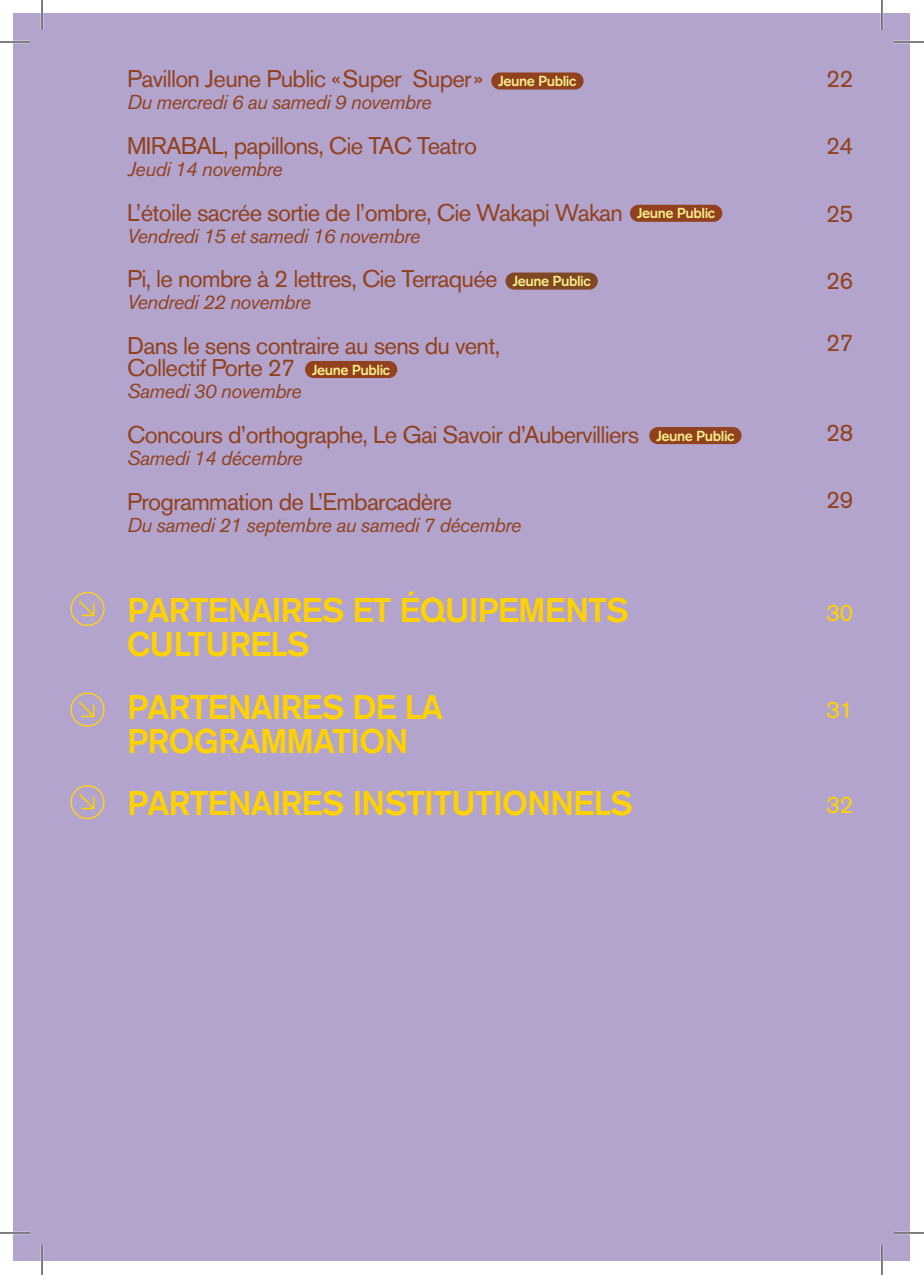
<style>
.page{position:relative;width:924px;height:1275px;background:#fff}
.page>*{position:absolute;margin:0;border:0;box-sizing:border-box;transform-origin:0 0}
.t1{font:500 34px/34px "Akzidenz Grotesk BQ";letter-spacing:-.03em;color:#ffd200}
.t2{font:24px/22px "Akzidenz Grotesk BQ";letter-spacing:-.03em;color:#91411e}
.t3{font:24px "Akzidenz Grotesk BQ";color:#ffd200}
.t4{font:italic 20px "Akzidenz Grotesk BQ";letter-spacing:-.03em;color:#91411e}
.t5{font:500 14.4px "Akzidenz Grotesk BQ";letter-spacing:-.03em;color:#f8ec8a}
</style>
<div class="page">
<div style="left:14px;top:14px;width:895px;height:1247px;background:#b2a4cc"></div>
<div style="left:629px;top:205px;width:93px;height:17px;background:#91411e;border-radius:9px"></div>
<div style="left:649px;top:427px;width:92px;height:17px;background:#91411e;border-radius:9px"></div>
<div style="left:305px;top:361px;width:92px;height:17px;background:#91411e;border-radius:9px"></div>
<div style="left:505px;top:272px;width:92px;height:18px;background:#7f4722;border-radius:9px"></div>
<div style="left:491px;top:72px;width:92px;height:18px;background:#91411e;border-radius:9px"></div>
<hr style="left:0;top:41px;width:30px;height:2px;background:#fff">
<hr style="left:893px;top:41px;width:30px;height:2px;background:#fff">
<hr style="left:0;top:1231px;width:30px;height:3px;background:#fff">
<hr style="left:893px;top:1231px;width:30px;height:3px;background:#fff">
<hr style="left:41px;top:0;width:2px;height:30px;background:#fff">
<hr style="left:41px;top:1245px;width:2px;height:30px;background:#fff">
<hr style="left:880px;top:0;width:2px;height:30px;background:#fff">
<hr style="left:880px;top:1245px;width:2px;height:30px;background:#fff">
<hr style="left:0;top:42px;width:30px;height:1px;background:#000">
<hr style="left:893px;top:42px;width:30px;height:1px;background:#000">
<hr style="left:0;top:1232px;width:30px;height:1px;background:#000">
<hr style="left:893px;top:1232px;width:30px;height:1px;background:#000">
<hr style="left:42px;top:0;width:1px;height:30px;background:#000">
<hr style="left:42px;top:1245px;width:1px;height:30px;background:#000">
<hr style="left:881px;top:0;width:1px;height:30px;background:#000">
<hr style="left:881px;top:1245px;width:1px;height:30px;background:#000">
<svg style="left:70px;top:591px;width:35px;height:35px"></svg>
<svg style="left:70px;top:692px;width:35px;height:35px"></svg>
<svg style="left:70px;top:785px;width:35px;height:35px"></svg>
<p class="t2" style="left:127px;top:68px;width:357px">Pavillon Jeune Public «Super Super»</p>
<p class="t4" style="left:127px;top:90px;width:306px">Du mercredi 6 au samedi 9 novembre</p>
<p class="t2" style="left:127px;top:134px;width:351px">MIRABAL, papillons, Cie TAC Teatro</p>
<p class="t4" style="left:127px;top:157px;width:157px">Jeudi 14 novembre</p>
<p class="t2" style="left:127px;top:201px;width:497px">L’étoile sacrée sortie de l’ombre, Cie Wakapi Wakan</p>
<p class="t4" style="left:127px;top:224px;width:294px">Vendredi 15 et samedi 16 novembre</p>
<p class="t2" style="left:127px;top:268px;width:372px">Pi, le nombre à 2 lettres, Cie Terraquée</p>
<p class="t4" style="left:127px;top:290px;width:185px">Vendredi 22 novembre</p>
<p class="t2" style="left:127px;top:334px;width:374px">Dans le sens contraire au sens du vent,<br>Collectif Porte 27</p>
<p class="t4" style="left:127px;top:379px;width:176px">Samedi 30 novembre</p>
<p class="t2" style="left:127px;top:423px;width:513px">Concours d’orthographe, Le Gai Savoir d’Aubervilliers</p>
<p class="t4" style="left:127px;top:446px;width:177px">Samedi 14 décembre</p>
<p class="t2" style="left:127px;top:490px;width:326px">Programmation de L’Embarcadère</p>
<p class="t4" style="left:127px;top:512px;width:395px">Du samedi 21 septembre au samedi 7 décembre</p>
<p class="t5" style="left:498px;top:72px;width:80px">Jeune Public</p>
<p class="t2" style="left:825px;top:67px;width:29px">22</p>
<p class="t2" style="left:825px;top:135px;width:29px">24</p>
<p class="t2" style="left:825px;top:202px;width:29px">25</p>
<p class="t5" style="left:636px;top:204px;width:80px">Jeune Public</p>
<p class="t2" style="left:825px;top:269px;width:29px">26</p>
<p class="t5" style="left:512px;top:272px;width:80px">Jeune Public</p>
<p class="t2" style="left:825px;top:331px;width:29px">27</p>
<p class="t5" style="left:312px;top:361px;width:80px">Jeune Public</p>
<p class="t2" style="left:825px;top:421px;width:29px">28</p>
<p class="t5" style="left:656px;top:427px;width:80px">Jeune Public</p>
<p class="t2" style="left:825px;top:488px;width:29px">29</p>
<h1 class="t1" style="left:127px;top:592px;width:503px">PARTENAIRES ET ÉQUIPEMENTS<br>CULTURELS</h1>
<h1 class="t1" style="left:127px;top:689px;width:317px">PARTENAIRES DE LA<br>PROGRAMMATION</h1>
<h1 class="t1" style="left:127px;top:785px;width:507px">PARTENAIRES INSTITUTIONNELS</h1>
<p class="t3" style="left:825px;top:598px;width:29px">30</p>
<p class="t3" style="left:825px;top:695px;width:29px">31</p>
<p class="t3" style="left:825px;top:790px;width:29px">32</p>
</div>
